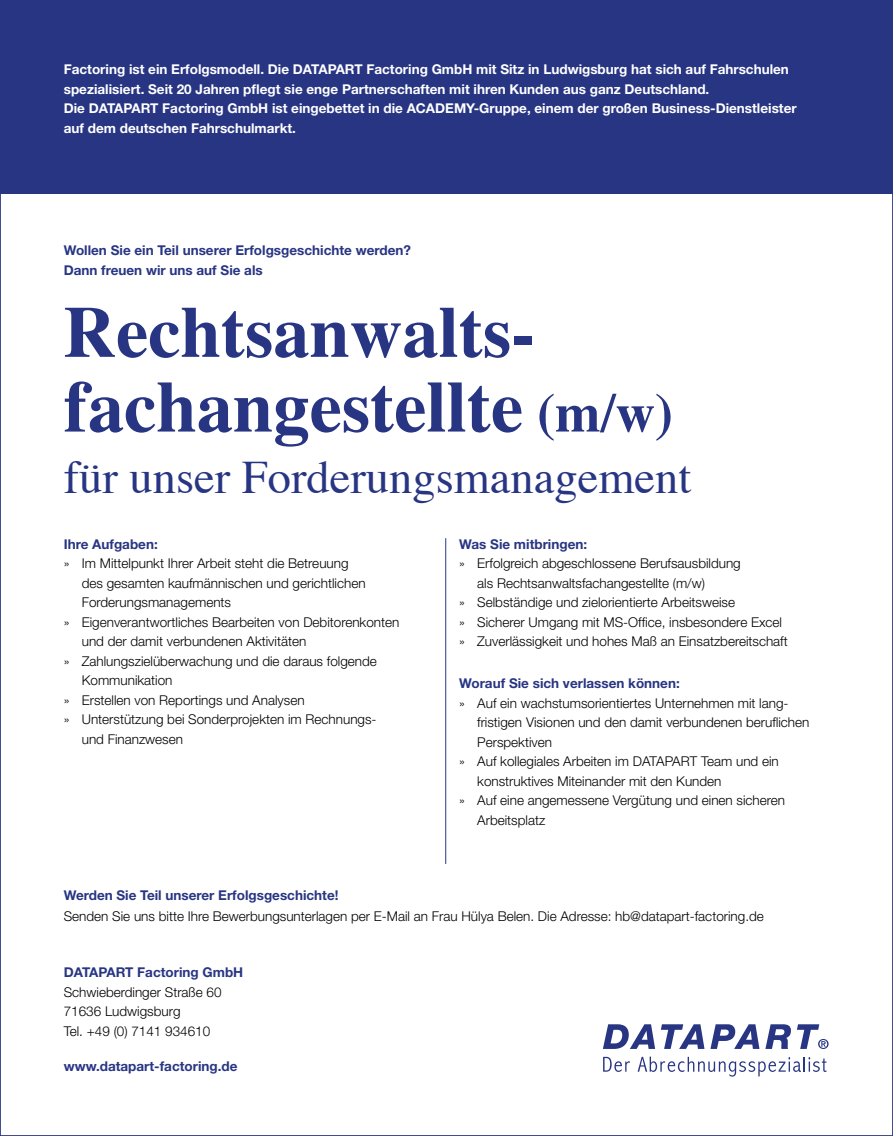
<style>
.page{position:relative;width:893px;height:1136px;background:#fff}
.page>*{position:absolute;margin:0;border:0;box-sizing:border-box;transform-origin:0 0}
.t1{font:700 72.6px/74.7px "Times";color:#283583}
.t2{font:46.5px "Times";color:#283583}
.t3{font:300 13.5px/19.5px "Helvetica Neue LT";color:#000}
.t4{font:700 13.5px/19.5px "Helvetica Neue LT";color:#fff}
.t5{font:700 13.5px/19.5px "Helvetica Neue LT";color:#283583}
.s1{font-size:54.6px}
</style>
<div class="page">
<div style="left:0;top:0;width:893px;height:193px;background:#283583"></div>
<svg style="left:603px;top:1056px;width:27px;height:15px"></svg>
<svg style="left:638px;top:1056px;width:188px;height:20px"></svg>
<svg style="left:603px;top:1024px;width:52px;height:24px"></svg>
<svg style="left:661px;top:1024px;width:43px;height:24px"></svg>
<svg style="left:765px;top:1024px;width:26px;height:24px"></svg>
<svg style="left:797px;top:1024px;width:32px;height:24px"></svg>
<svg style="left:710px;top:1024px;width:49px;height:24px"></svg>
<hr style="left:445px;top:538px;width:1px;height:325px;background:#283583">
<p class="t4" style="left:64px;top:59px;width:734px">Factoring ist ein Erfolgsmodell. Die DATAPART Factoring GmbH mit Sitz in Ludwigsburg hat sich auf Fahrschulen spezialisiert. Seit 20 Jahren pflegt sie enge Partnerschaften mit ihren Kunden aus ganz Deutschland.<br>Die DATAPART Factoring GmbH ist eingebettet in die ACADEMY-Gruppe, einem der großen Business-Dienstleister auf dem deutschen Fahrschulmarkt.</p>
<p class="t5" style="left:64px;top:240px;width:349px">Wollen Sie ein Teil unserer Erfolgsgeschichte werden?<br>Dann freuen wir uns auf Sie als</p>
<h1 class="t1" style="left:64px;top:287px;width:611px">Rechtsanwalts&shy;fachangestellte <span class="s1">(m/w)</span></h1>
<h2 class="t2" style="left:64px;top:434px;width:629px">für unser Forderungsmanagement</h2>
<p class="t5" style="left:64px;top:534px;width:95px">Ihre Aufgaben:</p>
<p class="t3" style="left:64px;top:553px;width:286px">» Im Mittelpunkt Ihrer Arbeit steht die Betreuung</p>
<p class="t3" style="left:82px;top:573px;width:285px">des gesamten kaufmännischen und gerichtlichen</p>
<p class="t3" style="left:82px;top:592px;width:151px">Forderungsmanagements</p>
<p class="t3" style="left:64px;top:612px;width:337px">» Eigenverantwortliches Bearbeiten von Debitorenkonten</p>
<p class="t3" style="left:82px;top:631px;width:226px">und der damit verbundenen Aktivitäten</p>
<p class="t3" style="left:64px;top:651px;width:315px">» Zahlungszielüberwachung und die daraus folgende</p>
<p class="t3" style="left:82px;top:670px;width:92px">Kommunikation</p>
<p class="t3" style="left:64px;top:690px;width:242px">» Erstellen von Reportings und Analysen</p>
<p class="t3" style="left:64px;top:709px;width:314px">» Unterstützung bei Sonderprojekten im Rechnungs-</p>
<p class="t3" style="left:82px;top:729px;width:103px">und Finanzwesen</p>
<p class="t5" style="left:459px;top:534px;width:129px">Was Sie mitbringen:</p>
<p class="t3" style="left:459px;top:553px;width:283px">» Erfolgreich abgeschlossene Berufsausbildung</p>
<p class="t3" style="left:477px;top:573px;width:229px">als Rechtsanwaltsfachangestellte (m/w)</p>
<p class="t3" style="left:459px;top:592px;width:277px">» Selbständige und zielorientierte Arbeitsweise</p>
<p class="t3" style="left:459px;top:612px;width:324px">» Sicherer Umgang mit MS-Office, insbesondere Excel</p>
<p class="t3" style="left:459px;top:631px;width:330px">» Zuverlässigkeit und hohes Maß an Einsatzbereitschaft</p>
<p class="t5" style="left:459px;top:673px;width:222px">Worauf Sie sich verlassen können:</p>
<p class="t3" style="left:459px;top:693px;width:331px">» Auf ein wachstumsorientiertes Unternehmen mit lang-</p>
<p class="t3" style="left:477px;top:712px;width:334px">fristigen Visionen und den damit verbundenen beruflichen</p>
<p class="t3" style="left:477px;top:732px;width:76px">Perspektiven</p>
<p class="t3" style="left:459px;top:751px;width:321px">» Auf kollegiales Arbeiten im DATAPART Team und ein</p>
<p class="t3" style="left:477px;top:771px;width:246px">konstruktives Miteinander mit den Kunden</p>
<p class="t3" style="left:459px;top:790px;width:327px">» Auf eine angemessene Vergütung und einen sicheren</p>
<p class="t3" style="left:477px;top:809px;width:69px">Arbeitsplatz</p>
<p class="t5" style="left:64px;top:884px;width:276px">Werden Sie Teil unserer Erfolgsgeschichte!</p>
<p class="t3" style="left:64px;top:905px;width:702px">Senden Sie uns bitte Ihre Bewerbungsunterlagen per E-Mail an Frau Hülya Belen. Die Adresse: hb@datapart-factoring.de</p>
<p class="t5" style="left:64px;top:962px;width:181px">DATAPART Factoring GmbH</p>
<p class="t3" style="left:64px;top:981px;width:159px">Schwieberdinger Straße 60<br>71636 Ludwigsburg<br>Tel. +49 (0) 7141 934610</p>
<p class="t5" style="left:64px;top:1056px;width:175px">www.datapart-factoring.de</p>
</div>
